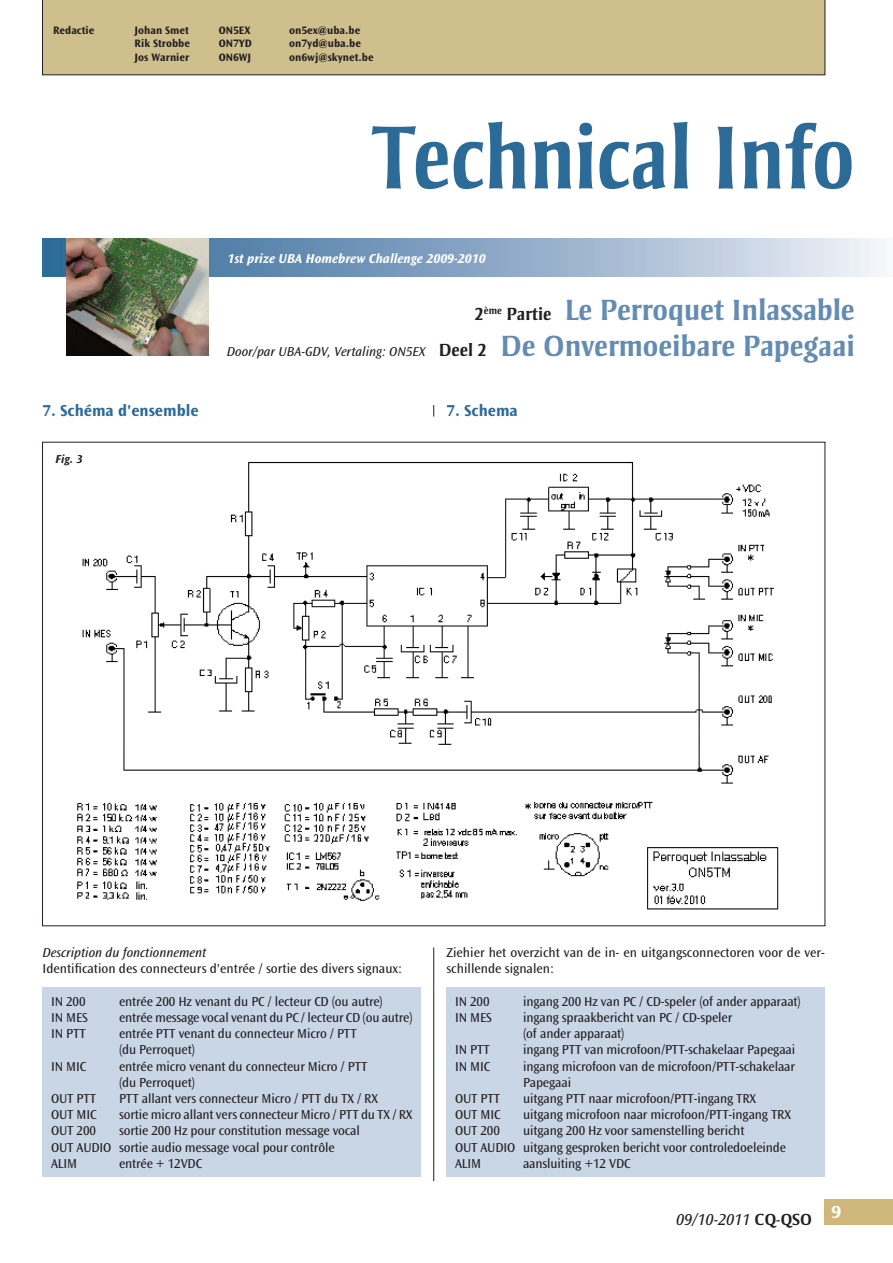
<style>
.page{position:relative;width:893px;height:1263px;background:#fff}
.page>*{position:absolute;margin:0;border:0;box-sizing:border-box;transform-origin:0 0}
.t1{font:700 91.5px "Strayhorn MT Std";color:#2c6b97;scale:.9 1}
.t2{font:700 30px "Strayhorn MT Std";color:#648cb2}
.t3{font:700 16.5px "Ocean Sans Std";color:#2c6b97}
.t4{font:italic 16.5px "Ocean Sans Std";color:#231f20}
.t5{font:13.5px/16.2px "Ocean Sans Std";letter-spacing:-.01em;color:#231f20}
.t6{font:italic 13.5px "Ocean Sans Std";color:#231f20}
.t7{font:italic 700 13.5px "Ocean Sans Std";color:#fff}
.t8{font:italic 700 12px "Ocean Sans Std";color:#231f20}
.t9{font:700 11.25px "Ocean Sans Std";color:#231f20}
.s1{font-size:18px;color:#231f20}
.s2{font-family:"Strayhorn MT Std";font-weight:700;font-style:normal;font-size:18px}
.s3{font-family:"Strayhorn MT Std";font-weight:700;font-style:normal;font-size:30px;color:#648cb2}
.s4{font-family:"Strayhorn MT Std";font-weight:700;font-style:normal}
</style>
<div class="page">
<div style="left:43px;top:988px;width:378px;height:189px;background:#c9d6e6"></div>
<div style="left:446px;top:988px;width:379px;height:189px;background:#c9d6e6"></div>
<div style="left:42px;top:0;width:783px;height:75px;background:#cebf8d"></div>
<svg style="left:43px;top:238px;width:836px;height:38px;background:#97b1cb"></svg>
<hr style="left:433px;top:947px;width:1px;height:234px;background:#231f20">
<img style="left:66px;top:238px;width:142px;height:117px">
<img style="left:77px;top:461px;width:702px;height:449px">
<svg style="left:433px;top:405px;width:1px;height:12px"></svg>
<div style="left:825px;top:1199px;width:68px;height:26px;background:#cfb67a"></div>
<p class="t9" style="left:53px;top:24px;width:43px">Redactie</p>
<p class="t9" style="left:135px;top:24px;width:56px">Johan Smet</p>
<p class="t9" style="left:219px;top:24px;width:33px">ON5EX</p>
<p class="t9" style="left:289px;top:24px;width:73px">on5ex@uba.be</p>
<p class="t9" style="left:135px;top:37px;width:57px">Rik Strobbe</p>
<p class="t9" style="left:219px;top:37px;width:35px">ON7YD</p>
<p class="t9" style="left:289px;top:37px;width:73px">on7yd@uba.be</p>
<p class="t9" style="left:135px;top:51px;width:56px">Jos Warnier</p>
<p class="t9" style="left:219px;top:51px;width:34px">ON6WJ</p>
<p class="t9" style="left:289px;top:51px;width:86px">on6wj@skynet.be</p>
<h1 class="t1" style="left:373px;top:104px;width:537px">Technical Info</h1>
<p class="t7" style="left:227px;top:251px;width:260px">1st prize UBA Homebrew Challenge 2009-2010</p>
<p class="t3" style="left:43px;top:401px;width:158px">7. Schéma d'ensemble</p>
<p class="t8" style="left:56px;top:453px;width:29px">Fig. 3</p>
<h2 class="t2" style="left:474px;top:292px;width:382px"><span class="s1">2</span><sup>ème</sup> <span class="s1">Partie</span> Le Perroquet Inlassable</h2>
<p class="t6" style="left:227px;top:344px;width:629px">Door/par UBA-GDV, Vertaling: ON5EX <span class="s2">Deel 2</span> <span class="s3">De Onvermoeibare Papegaai</span></p>
<p class="t3" style="left:446px;top:401px;width:73px">7. Schema</p>
<p class="t6" style="left:43px;top:945px;width:165px">Description du fonctionnement</p>
<p class="t5" style="left:43px;top:961px;width:361px">Identification des connecteurs d'entrée / sortie des divers signaux:</p>
<p class="t5" style="left:51px;top:993px;width:36px">IN 200</p>
<p class="t5" style="left:119px;top:993px;width:265px">entrée 200 Hz venant du PC / lecteur CD (ou autre)</p>
<p class="t5" style="left:51px;top:1010px;width:38px">IN MES</p>
<p class="t5" style="left:119px;top:1010px;width:295px">entrée message vocal venant du PC / lecteur CD (ou autre)</p>
<p class="t5" style="left:51px;top:1026px;width:36px">IN PTT</p>
<p class="t5" style="left:119px;top:1026px;width:239px">entrée PTT venant du connecteur Micro / PTT (du Perroquet)</p>
<p class="t5" style="left:51px;top:1058px;width:37px">IN MIC</p>
<p class="t5" style="left:119px;top:1058px;width:250px">entrée micro venant du connecteur Micro / PTT (du Perroquet)</p>
<p class="t5" style="left:51px;top:1091px;width:47px">OUT PTT</p>
<p class="t5" style="left:119px;top:1091px;width:260px">PTT allant vers connecteur Micro / PTT du TX / RX</p>
<p class="t5" style="left:51px;top:1107px;width:47px">OUT MIC</p>
<p class="t5" style="left:119px;top:1107px;width:295px">sortie micro allant vers connecteur Micro / PTT du TX / RX</p>
<p class="t5" style="left:51px;top:1123px;width:46px">OUT 200</p>
<p class="t5" style="left:51px;top:1123px;width:310px;text-indent:68px">sortie 200 Hz pour constitution message vocal<br>OUT AUDIO sortie audio message vocal pour contrôle<br>ALIM</p>
<p class="t5" style="left:119px;top:1155px;width:85px">entrée + 12VDC</p>
<p class="t5" style="left:446px;top:945px;width:380px">Ziehier het overzicht van de in- en uitgangsconnectoren voor de ver&shy;schillende signalen:</p>
<p class="t5" style="left:455px;top:993px;width:36px">IN 200</p>
<p class="t5" style="left:523px;top:993px;width:279px">ingang 200 Hz van PC / CD-speler (of ander apparaat)</p>
<p class="t5" style="left:455px;top:1010px;width:38px">IN MES</p>
<p class="t5" style="left:523px;top:1010px;width:211px">ingang spraakbericht van PC / CD-speler (of ander apparaat)</p>
<p class="t5" style="left:455px;top:1042px;width:36px">IN PTT</p>
<p class="t5" style="left:523px;top:1042px;width:274px">ingang PTT van microfoon/PTT-schakelaar Papegaai</p>
<p class="t5" style="left:455px;top:1058px;width:37px">IN MIC</p>
<p class="t5" style="left:523px;top:1058px;width:274px">ingang microfoon van de microfoon/PTT-schakelaar<br>Papegaai</p>
<p class="t5" style="left:455px;top:1091px;width:47px">OUT PTT</p>
<p class="t5" style="left:523px;top:1091px;width:235px">uitgang PTT naar microfoon/PTT-ingang TRX</p>
<p class="t5" style="left:455px;top:1107px;width:47px">OUT MIC</p>
<p class="t5" style="left:523px;top:1107px;width:269px">uitgang microfoon naar microfoon/PTT-ingang TRX</p>
<p class="t5" style="left:455px;top:1123px;width:46px">OUT 200</p>
<p class="t5" style="left:455px;top:1123px;width:332px;text-indent:68px">uitgang 200 Hz voor samenstelling bericht<br>OUT AUDIO uitgang gesproken bericht voor controledoeleinde<br>ALIM</p>
<p class="t5" style="left:523px;top:1155px;width:109px">aansluiting +12 VDC</p>
<p class="t4" style="left:676px;top:1210px;width:166px">09/10-2011 <span class="s4">CQ-QSO</span> <sup>9</sup></p>
</div>
